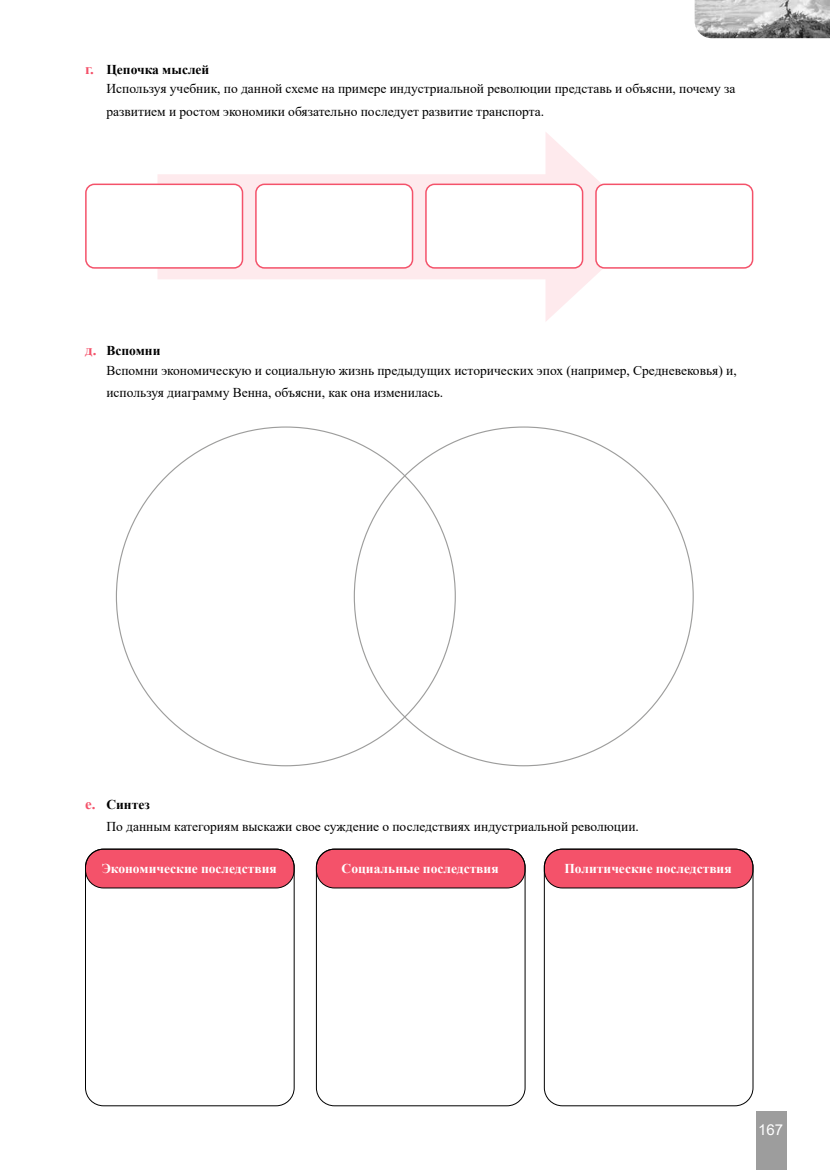
<style>
.page{position:relative;width:830px;height:1170px;background:#fff}
.page>*{position:absolute;margin:0;border:0;box-sizing:border-box;transform-origin:0 0}
.t1{font:15px "Arial";color:#fff}
.t2{font:13.5px/19.5px "Times New Roman";color:#000}
.t3{font:700 13.5px "Times New Roman";color:#fff}
.s1{font-weight:700;font-size:15px;color:#f4526a}
.s2{font-weight:700}
</style>
<div class="page">
<img style="left:694px;top:0;width:135px;height:38px">
<div style="left:755px;top:1110px;width:31px;height:59px;background:#9d9d9d"></div>
<div style="left:157px;top:174px;width:409px;height:105px;background:#feeaed"></div>
<svg style="left:545px;top:132px;width:57px;height:189px"></svg>
<div style="left:86px;top:184px;width:156px;height:84px;background:#fff;border-radius:9px"></div>
<div style="left:85px;top:183px;width:158px;height:86px;border:2px solid #f4526a;border-radius:9px"></div>
<div style="left:256px;top:184px;width:156px;height:84px;background:#fff;border-radius:9px"></div>
<div style="left:255px;top:183px;width:158px;height:86px;border:2px solid #f4526a;border-radius:9px"></div>
<div style="left:426px;top:184px;width:156px;height:84px;background:#fff;border-radius:9px"></div>
<div style="left:425px;top:183px;width:158px;height:86px;border:2px solid #f4526a;border-radius:9px"></div>
<div style="left:595px;top:184px;width:157px;height:84px;background:#fff;border-radius:9px"></div>
<div style="left:595px;top:183px;width:158px;height:86px;border:2px solid #f4526a;border-radius:9px"></div>
<div style="left:85px;top:849px;width:209px;height:38px;background:#f4526a;border-radius:18px"></div>
<div style="left:85px;top:848px;width:209px;height:40px;border:1px solid #000;border-radius:18px"></div>
<div style="left:316px;top:849px;width:209px;height:38px;background:#f4526a;border-radius:18px"></div>
<div style="left:316px;top:848px;width:209px;height:40px;border:1px solid #000;border-radius:18px"></div>
<div style="left:544px;top:849px;width:208px;height:38px;background:#f4526a;border-radius:18px"></div>
<div style="left:543px;top:848px;width:210px;height:40px;border:1px solid #000;border-radius:18px"></div>
<div style="left:85px;top:848px;width:209px;height:258px;border:1px solid #000;border-radius:18px"></div>
<div style="left:316px;top:848px;width:209px;height:258px;border:1px solid #000;border-radius:18px"></div>
<div style="left:543px;top:848px;width:210px;height:258px;border:1px solid #000;border-radius:18px"></div>
<p class="t2" style="left:106px;top:59px;width:630px;text-indent:-21px"><span class="s1">г.</span> <span class="s2">Цепочка мыслей<br></span>Используя учебник, по данной схеме на примере индустриальной революции представь и объясни, почему за</p>
<p class="t2" style="left:106px;top:101px;width:439px">развитием и ростом экономики обязательно последует развитие транспорта.</p>
<p class="t2" style="left:106px;top:340px;width:631px;text-indent:-21px"><span class="s1">д.</span> <span class="s2">Вспомни<br></span>Вспомни экономическую и социальную жизнь предыдущих исторических эпох (например, Средневековья) и,</p>
<p class="t2" style="left:106px;top:382px;width:338px">используя диаграмму Венна, объясни, как она изменилась.</p>
<p class="t2" style="left:106px;top:793px;width:534px;line-height:22.2px;text-indent:-21px"><span class="s1">е.</span> <span class="s2">Синтез<br></span>По данным категориям выскажи свое суждение о последствиях индустриальной революции.</p>
<p class="t3" style="left:102px;top:858px;width:176px">Экономические последствия</p>
<p class="t3" style="left:341px;top:858px;width:158px">Социальные последствия</p>
<p class="t3" style="left:564px;top:858px;width:169px">Политические последствия</p>
<p class="t1" style="left:757px;top:1119px;width:27px">167</p>
</div>
